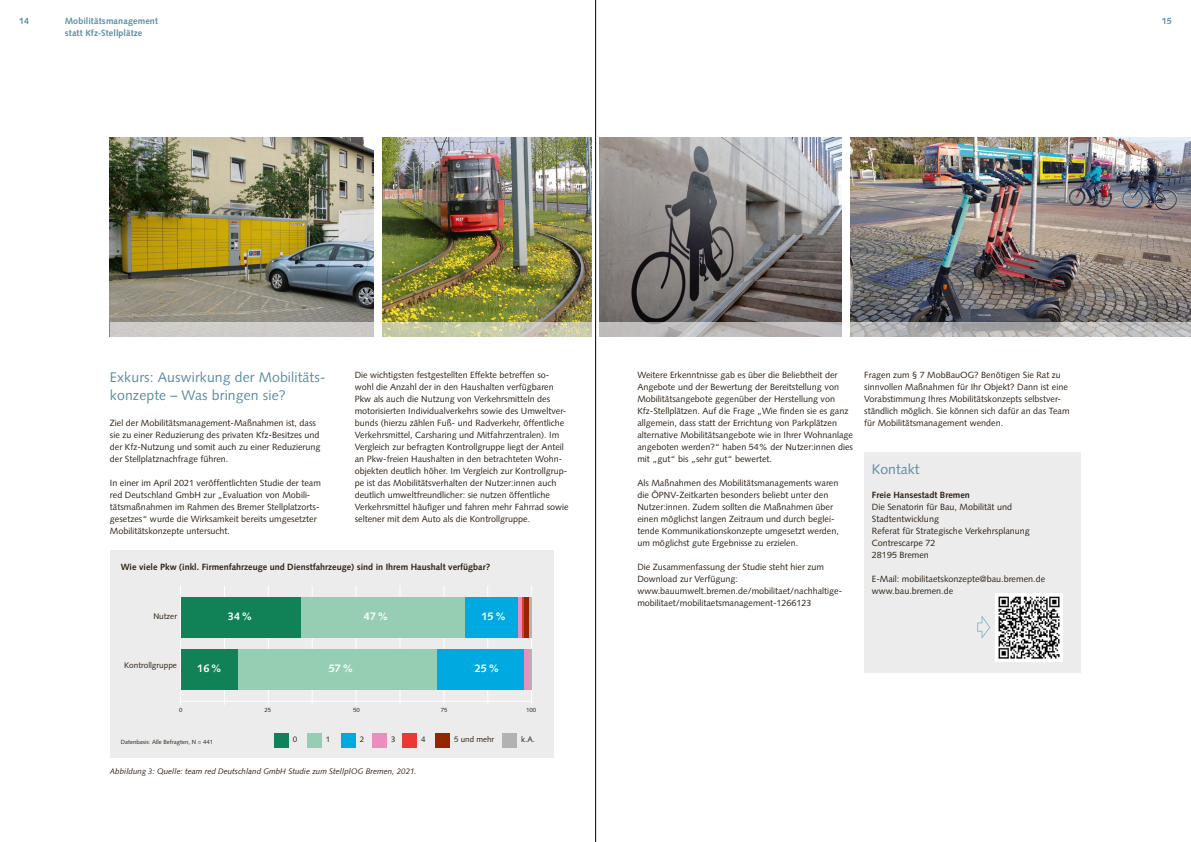
<style>
.page{position:relative;width:1191px;height:842px;background:#fff}
.page>*{position:absolute;margin:0;border:0;box-sizing:border-box;transform-origin:0 0}
.t1{font:14px/18px "Syntax";letter-spacing:.01em;color:#5b8ea1}
.t2{font:700 10.9px "Syntax";color:#fff}
.t3{font:9px/12px "Syntax";color:#2f2113}
.t4{font:700 9px "Syntax";color:#2f2113}
.t5{font:700 9px "Syntax";letter-spacing:.005em;color:#5b8ea1}
.t6{font:8.2px "Syntax";color:#2f2113}
.t7{font:italic 8px "Syntax";color:#2f2113}
.t8{font:8px "Syntax";color:#2f2113}
.t9{font:6px "Syntax";color:#2f2113}
</style>
<div class="page">
<div style="left:110px;top:550px;width:443px;height:208px;background:#ececec"></div>
<div style="left:274px;top:733px;width:14px;height:15px;background:#118158"></div>
<div style="left:307px;top:733px;width:15px;height:15px;background:#96ceb4"></div>
<div style="left:341px;top:733px;width:14px;height:15px;background:#00a9e0"></div>
<div style="left:373px;top:733px;width:14px;height:15px;background:#e98fbb"></div>
<div style="left:403px;top:733px;width:14px;height:15px;background:#e83a33"></div>
<div style="left:435px;top:733px;width:15px;height:15px;background:#932600"></div>
<div style="left:502px;top:733px;width:15px;height:15px;background:#b1b2b3"></div>
<hr style="left:180px;top:586px;width:1px;height:119px;background:#fff">
<hr style="left:224px;top:586px;width:1px;height:119px;background:#fff">
<hr style="left:268px;top:586px;width:1px;height:119px;background:#fff">
<hr style="left:312px;top:586px;width:1px;height:119px;background:#fff">
<hr style="left:356px;top:586px;width:1px;height:119px;background:#fff">
<hr style="left:400px;top:586px;width:1px;height:119px;background:#fff">
<hr style="left:443px;top:586px;width:1px;height:119px;background:#fff">
<hr style="left:487px;top:586px;width:1px;height:119px;background:#fff">
<hr style="left:531px;top:586px;width:1px;height:119px;background:#fff">
<hr style="left:180px;top:701px;width:352px;height:1px;background:#fff">
<div style="left:237px;top:649px;width:200px;height:41px;background:#96ceb4"></div>
<div style="left:181px;top:649px;width:56px;height:41px;background:#118158"></div>
<div style="left:437px;top:649px;width:88px;height:41px;background:#00a9e0"></div>
<div style="left:524px;top:649px;width:6px;height:41px;background:#e98fbb"></div>
<hr style="left:530px;top:649px;width:2px;height:41px;background:#b1b2b3">
<div style="left:299px;top:597px;width:167px;height:40px;background:#96ceb4"></div>
<div style="left:181px;top:597px;width:119px;height:40px;background:#118158"></div>
<div style="left:465px;top:597px;width:53px;height:40px;background:#00a9e0"></div>
<div style="left:518px;top:597px;width:5px;height:40px;background:#e98fbb"></div>
<hr style="left:522px;top:597px;width:2px;height:40px;background:#e83a33">
<div style="left:524px;top:597px;width:5px;height:40px;background:#932600"></div>
<hr style="left:529px;top:597px;width:2px;height:40px;background:#b1b2b3">
<div style="left:864px;top:452px;width:217px;height:220px;background:#ececec"></div>
<img style="left:850px;top:138px;width:341px;height:184px">
<img style="left:600px;top:138px;width:242px;height:184px">
<img style="left:382px;top:138px;width:209px;height:184px">
<img style="left:110px;top:138px;width:263px;height:184px">
<svg style="left:110px;top:322px;width:1081px;height:14px;background:#c1c0b9"></svg>
<div style="left:995px;top:593px;width:67px;height:68px;background:#fff"></div>
<img style="left:998px;top:596px;width:62px;height:63px">
<svg style="left:977px;top:616px;width:14px;height:22px"></svg>
<hr style="left:595px;top:0;width:1px;height:842px;background:#000">
<p class="t5" style="left:19px;top:16px;width:11px">14</p>
<p class="t5" style="left:65px;top:16px;width:95px">Mobilitätsmanagement</p>
<p class="t5" style="left:1161px;top:16px;width:11px">15</p>
<p class="t5" style="left:65px;top:28px;width:79px">statt Kfz-Stellplätze</p>
<p class="t3" style="left:355px;top:369px;width:215px">Die wichtigsten festgestellten Effekte betreffen so&shy;wohl die Anzahl der in den Haushalten verfügbaren Pkw als auch die Nutzung von Verkehrsmitteln des motorisierten Individualverkehrs sowie des Umweltver&shy;bunds (hierzu zählen Fuß- und Radverkehr, öffentliche Verkehrsmittel, Carsharing und Mitfahrzentralen). Im Vergleich zur befragten Kontrollgruppe liegt der Anteil an Pkw-freien Haushalten in den betrachteten Wohn&shy;objekten deutlich höher. Im Vergleich zur Kontrollgrup&shy;pe ist das Mobilitätsverhalten der Nutzer:innen auch deutlich umweltfreundlicher: sie nutzen öffentliche Verkehrsmittel häufiger und fahren mehr Fahrrad sowie seltener mit dem Auto als die Kontrollgruppe.</p>
<p class="t4" style="left:121px;top:562px;width:371px">Wie viele Pkw (inkl. Firmenfahrzeuge und Dienstfahrzeuge) sind in Ihrem Haushalt verfügbar?</p>
<h1 class="t1" style="left:110px;top:368px;width:217px">Exkurs: Auswirkung der Mobilitäts&shy;konzepte – Was bringen sie?</h1>
<p class="t3" style="left:110px;top:417px;width:212px">Ziel der Mobilitätsmanagement-Maßnahmen ist, dass sie zu einer Reduzierung des privaten Kfz-Besitzes und der Kfz-Nutzung und somit auch zu einer Reduzierung der Stellplatznachfrage führen.</p>
<p class="t3" style="left:110px;top:477px;width:212px">In einer im April 2021 veröffentlichten Studie der team red Deutschland GmbH zur „Evaluation von Mobili&shy;tätsmaßnahmen im Rahmen des Bremer Stellplatzorts&shy;gesetzes“ wurde die Wirksamkeit bereits umgesetzter Mobilitätskonzepte untersucht.</p>
<p class="t6" style="left:153px;top:611px;width:25px">Nutzer</p>
<p class="t2" style="left:243px;top:610px;width:12px">%</p>
<p class="t2" style="left:228px;top:610px;width:26px">34 %</p>
<p class="t2" style="left:364px;top:610px;width:26px">47 %</p>
<p class="t2" style="left:481px;top:610px;width:26px">15 %</p>
<p class="t6" style="left:124px;top:660px;width:54px">Kontrollgruppe</p>
<p class="t2" style="left:197px;top:662px;width:26px">16 %</p>
<p class="t2" style="left:329px;top:662px;width:26px">57 %</p>
<p class="t2" style="left:475px;top:662px;width:26px">25 %</p>
<p class="t9" style="left:179px;top:706px;width:5px">0</p>
<p class="t9" style="left:264px;top:706px;width:8px">25</p>
<p class="t9" style="left:353px;top:706px;width:8px">50</p>
<p class="t9" style="left:441px;top:706px;width:8px">75</p>
<p class="t9" style="left:526px;top:706px;width:12px">100</p>
<p class="t9" style="left:121px;top:738px;width:94px">Datenbasis: Alle Befragten, N = 441</p>
<p class="t8" style="left:293px;top:735px;width:6px">0</p>
<p class="t8" style="left:326px;top:735px;width:6px">1</p>
<p class="t8" style="left:360px;top:735px;width:6px">2</p>
<p class="t8" style="left:391px;top:735px;width:6px">3</p>
<p class="t8" style="left:421px;top:735px;width:6px">4</p>
<p class="t8" style="left:454px;top:735px;width:42px">5 und mehr</p>
<p class="t8" style="left:521px;top:735px;width:15px">k.A.</p>
<p class="t7" style="left:110px;top:767px;width:308px">Abbildung 3: Quelle: team red Deutschland GmbH Studie zum StellplOG Bremen, 2021.</p>
<p class="t3" style="left:637px;top:369px;width:217px">Weitere Erkenntnisse gab es über die Beliebtheit der Angebote und der Bewertung der Bereitstellung von Mobilitätsangebote gegenüber der Herstellung von Kfz-Stellplätzen. Auf die Frage „Wie finden sie es ganz allgemein, dass statt der Errichtung von Parkplätzen alternative Mobilitätsangebote wie in Ihrer Wohnanlage angeboten werden?“ haben 54% der Nutzer:innen dies mit „gut“ bis „sehr gut“ bewertet.</p>
<p class="t3" style="left:637px;top:477px;width:203px">Als Maßnahmen des Mobilitätsmanagements waren die ÖPNV-Zeitkarten besonders beliebt unter den Nutzer:innen. Zudem sollten die Maßnahmen über einen möglichst langen Zeitraum und durch beglei&shy;tende Kommunikationskonzepte umgesetzt werden, um möglichst gute Ergebnisse zu erzielen.</p>
<p class="t3" style="left:637px;top:561px;width:206px">Die Zusammenfassung der Studie steht hier zum Download zur Verfügung: www.bauumwelt.bremen.de/mobilitaet/nachhaltige&shy;mobilitaet/mobilitaetsmanagement-1266123</p>
<p class="t3" style="left:864px;top:369px;width:207px">Fragen zum § 7 MobBauOG? Benötigen Sie Rat zu sinnvollen Maßnahmen für Ihr Objekt? Dann ist eine Vorabstimmung Ihres Mobilitätskonzepts selbstver&shy;ständlich möglich. Sie können sich dafür an das Team für Mobilitätsmanagement wenden.</p>
<h1 class="t1" style="left:872px;top:460px;width:49px">Kontakt</h1>
<p class="t4" style="left:872px;top:490px;width:99px">Freie Hansestadt Bremen</p>
<p class="t3" style="left:872px;top:501px;width:159px">Die Senatorin für Bau, Mobilität und<br>Stadtentwicklung<br>Referat für Strategische Verkehrsplanung<br>Contrescarpe 72<br>28195 Bremen</p>
<p class="t3" style="left:872px;top:573px;width:175px">E-Mail: mobilitaetskonzepte@bau.bremen.de www.bau.bremen.de</p>
</div>
